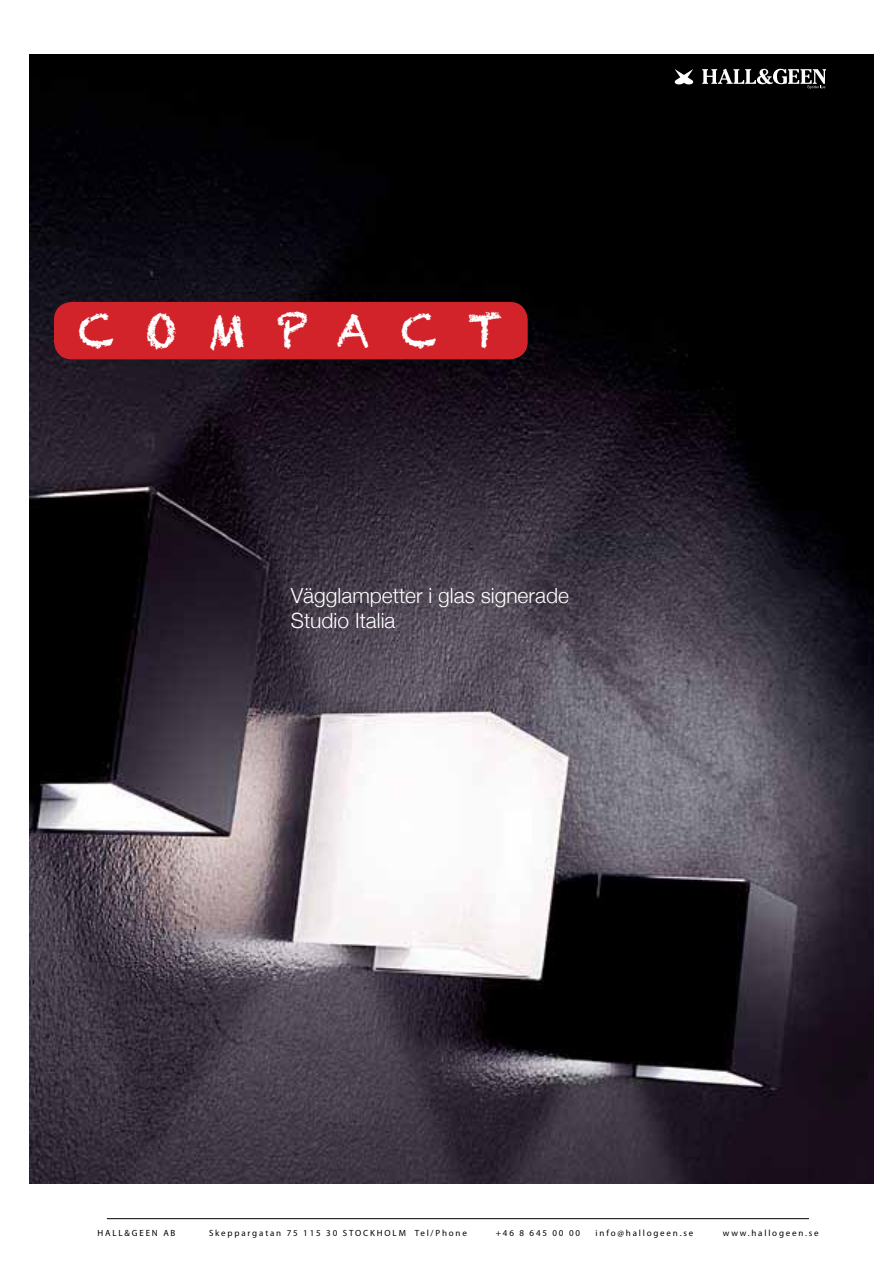
<style>
.page{position:relative;width:893px;height:1263px;background:#fff}
.page>*{position:absolute;margin:0;border:0;box-sizing:border-box;transform-origin:0 0}
.t1{font:45px "Chalkduster";letter-spacing:.68em;color:#fff}
.t2{font:300 21px/25.2px "Helvetica Neue";color:#fff}
.t3{font:condensed 9px "Helvetica Neue";letter-spacing:.2em;color:#000}
.t4{font:700 condensed 9px "Helvetica Neue";letter-spacing:.2em;color:#000}
</style>
<div class="page">
<img style="left:30px;top:54px;width:843px;height:1130px">
<div style="left:54px;top:302px;width:474px;height:57px;background:#d2232a;border-radius:18px"></div>
<svg style="left:675px;top:69px;width:18px;height:15px"></svg>
<svg style="left:702px;top:69px;width:124px;height:20px"></svg>
<hr style="left:107px;top:1218px;width:702px;height:1px;background:#000">
<h1 class="t1" style="left:78px;top:304px;width:425px">COMPACT</h1>
<h2 class="t2" style="left:291px;top:582px;width:280px">Vägglampetter i glas signerade<br>Studio Italia</h2>
<p class="t3" style="left:98px;top:1228px;width:79px">HALL&amp;GEEN AB</p>
<p class="t3" style="left:209px;top:1228px;width:259px">Skeppargatan 75 115 30 STOCKHOLM Tel/Phone</p>
<p class="t4" style="left:496px;top:1228px;width:86px">+46 8 645 00 00</p>
<p class="t3" style="left:596px;top:1228px;width:99px">info@hallogeen.se</p>
<p class="t4" style="left:723px;top:1228px;width:97px">www.hallogeen.se</p>
</div>
